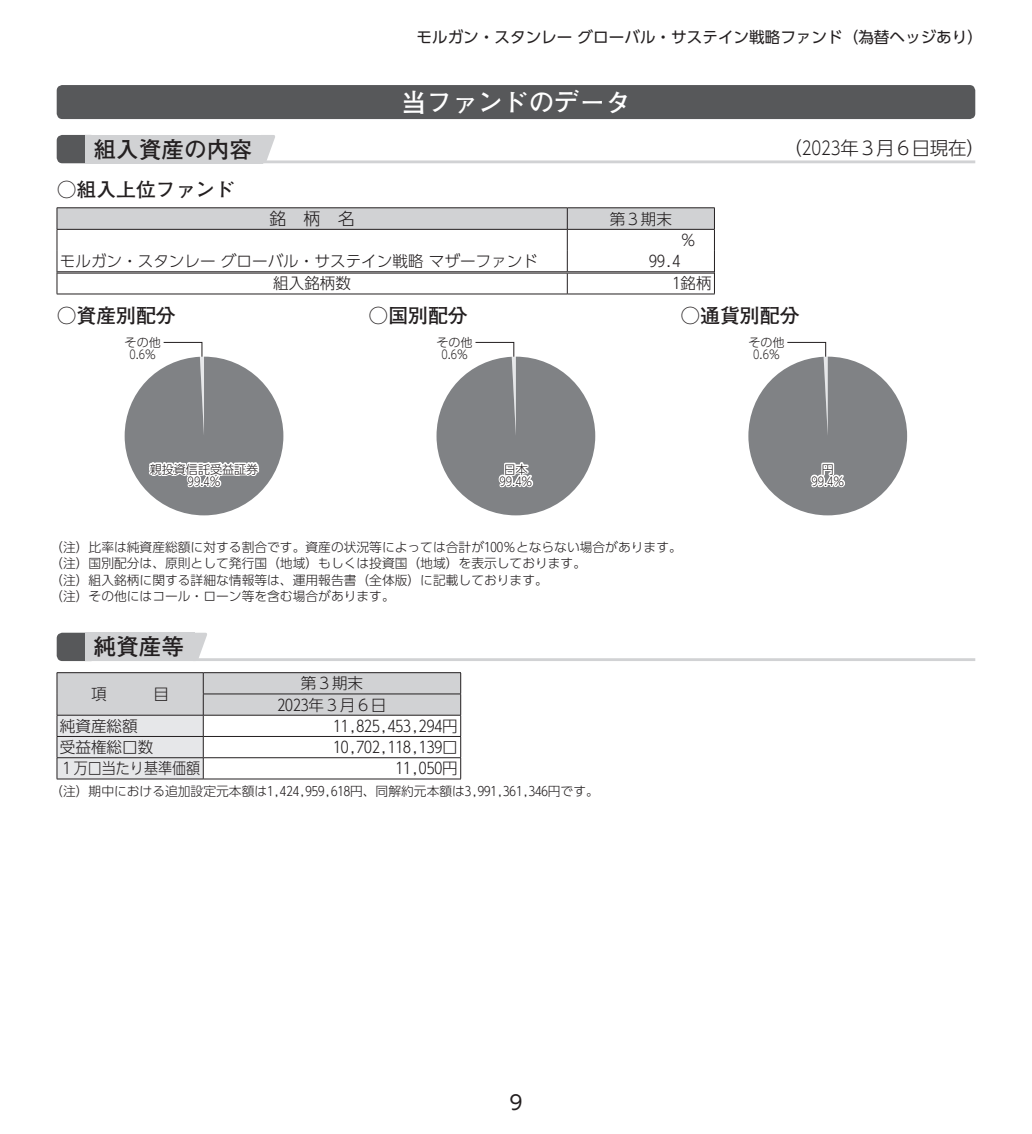
<style>
.page{position:relative;width:1032px;height:1134px;background:#fff}
.page>*{position:absolute;margin:0;border:0;box-sizing:border-box;transform-origin:0 0}
.t1{font:700 25.6px "Futo Go B101 Pro";color:#fff}
.t2{font:700 22.6px "Futo Go B101 Pro";color:#231f20}
.t3{font:700 19.8px "Futo Go B101 Pro";color:#231f20}
.t4{font:19.8px "UD Shin Go Pro";color:#231f20}
.t5{font:300 18.4px "UD Shin Go Pro";letter-spacing:-.015em;color:#231f20}
.t6{font:300 17px "UD Shin Go Pro";color:#231f20}
.t7{font:300 15.6px/21.2px "UD Shin Go Pro";color:#231f20;text-align:center}
.t8{font:15.6px "UD Shin Go Pro";color:#231f20}
.t9{font:300 15.6px "UD Shin Go Pro";color:#231f20;scale:.9 1}
.t10{font:300 12.8px/16.4px "UD Shin Go Pro";color:#231f20}
.t11{font:300 12px/12px "UD Shin Go Pro";color:#231f20;text-align:center}
</style>
<div class="page">
<svg style="left:124px;top:341px;width:79px;height:95px"></svg>
<div style="left:125px;top:357px;width:158px;height:158px;background:#808285;border-radius:79px"></div>
<svg style="left:149px;top:462px;width:111px;height:26px"></svg>
<svg style="left:440px;top:341px;width:76px;height:69px"></svg>
<div style="left:436px;top:357px;width:159px;height:158px;background:#808285;border-radius:79px"></div>
<svg style="left:498px;top:462px;width:36px;height:26px"></svg>
<svg style="left:749px;top:341px;width:79px;height:80px"></svg>
<div style="left:748px;top:357px;width:159px;height:158px;background:#808285;border-radius:79px"></div>
<svg style="left:810px;top:462px;width:35px;height:26px"></svg>
<hr style="left:57px;top:207px;width:510px;height:1px;background:#231f20">
<hr style="left:567px;top:207px;width:148px;height:1px;background:#231f20">
<svg style="left:57px;top:208px;width:658px;height:86px"></svg>
<hr style="left:57px;top:294px;width:510px;height:1px;background:#231f20">
<hr style="left:567px;top:294px;width:148px;height:1px;background:#231f20">
<hr style="left:57px;top:271px;width:510px;height:1px;background:#231f20">
<hr style="left:57px;top:273px;width:510px;height:1px;background:#231f20">
<hr style="left:567px;top:271px;width:147px;height:1px;background:#231f20">
<hr style="left:567px;top:273px;width:147px;height:1px;background:#231f20">
<hr style="left:57px;top:672px;width:146px;height:1px;background:#231f20">
<hr style="left:203px;top:672px;width:258px;height:1px;background:#231f20">
<svg style="left:57px;top:673px;width:404px;height:106px"></svg>
<hr style="left:57px;top:779px;width:146px;height:1px;background:#231f20">
<hr style="left:203px;top:779px;width:258px;height:1px;background:#231f20">
<div style="left:57px;top:85px;width:918px;height:34px;background:#57585a;border-radius:6px"></div>
<hr style="left:85px;top:160px;width:890px;height:3px;background:#d1d2d4">
<div style="left:57px;top:135px;width:39px;height:28px;background:#57585a;border-radius:6px"></div>
<div style="left:85px;top:135px;width:177px;height:28px;background:#d1d2d4"></div>
<svg style="left:262px;top:135px;width:14px;height:26px"></svg>
<hr style="left:85px;top:658px;width:890px;height:3px;background:#d1d2d4">
<div style="left:57px;top:633px;width:39px;height:28px;background:#57585a;border-radius:6px"></div>
<div style="left:85px;top:633px;width:109px;height:28px;background:#d1d2d4"></div>
<svg style="left:194px;top:633px;width:13px;height:25px"></svg>
<p class="t8" style="left:416px;top:24px;width:568px">モルガン・スタンレー グローバル・サステイン戦略ファンド（為替ヘッジあり）</p>
<h1 class="t1" style="left:401px;top:82px;width:231px">当ファンドのデータ</h1>
<h2 class="t2" style="left:94px;top:131px;width:160px">組入資産の内容</h2>
<h3 class="t5" style="left:783px;top:133px;width:203px">（2023年３月６日現在）</h3>
<h3 class="t3" style="left:57px;top:173px;width:180px">○組入上位ファンド</h3>
<h3 class="t6" style="left:270px;top:205px;width:87px">銘柄名</h3>
<p class="t7" style="left:610px;top:207px;width:64px">第３期末</p>
<p class="t7" style="left:680px;top:229px;width:17px">％</p>
<p class="t7" style="left:60px;top:250px;width:480px">モルガン・スタンレーグローバル・サステイン戦略マザーファンド</p>
<p class="t7" style="left:649px;top:250px;width:33px">99.4</p>
<p class="t7" style="left:273px;top:272px;width:79px">組入銘柄数</p>
<p class="t7" style="left:673px;top:272px;width:40px">1銘柄</p>
<h3 class="t3" style="left:57px;top:300px;width:121px">○資産別配分</h3>
<p class="t11" style="left:125px;top:336px;width:38px">その他<br>0.6％</p>
<h3 class="t3" style="left:369px;top:300px;width:101px">○国別配分</h3>
<p class="t11" style="left:436px;top:336px;width:38px">その他<br>0.6％</p>
<h3 class="t3" style="left:680px;top:300px;width:121px">○通貨別配分</h3>
<p class="t11" style="left:748px;top:336px;width:38px">その他<br>0.6％</p>
<p class="t11" style="left:150px;top:463px;width:110px">親投資信託受益証券<br>99.4％</p>
<p class="t11" style="left:499px;top:463px;width:35px">日本<br>99.4％</p>
<p class="t10" style="left:50px;top:539px;width:633px">（注）比率は純資産総額に対する割合です。資産の状況等によっては合計が100％とならない場合があります。（注）国別配分は、原則として発行国（地域）もしくは投資国（地域）を表示しております。<br>（注）組入銘柄に関する詳細な情報等は、運用報告書（全体版）に記載しております。<br>（注）その他にはコール・ローン等を含む場合があります。</p>
<h2 class="t2" style="left:94px;top:629px;width:92px">純資産等</h2>
<p class="t7" style="left:91px;top:683px;width:17px">項</p>
<p class="t7" style="left:154px;top:683px;width:17px">目</p>
<p class="t7" style="left:277px;top:672px;width:111px">第３期末<br>2023年３月６日</p>
<p class="t7" style="left:60px;top:715px;width:79px">純資産総額</p>
<p class="t7" style="left:333px;top:715px;width:126px">11,825,453,294円</p>
<p class="t7" style="left:60px;top:736px;width:95px">受益権総口数</p>
<p class="t7" style="left:333px;top:736px;width:126px">10,702,118,139口</p>
<p class="t9" style="left:60px;top:756px;width:157px">１万口当たり基準価額</p>
<p class="t7" style="left:395px;top:757px;width:64px">11,050円</p>
<p class="t10" style="left:50px;top:783px;width:550px">（注）期中における追加設定元本額は1,424,959,618円、同解約元本額は3,991,361,346円です。</p>
<p class="t11" style="left:811px;top:463px;width:35px">円<br>99.4％</p>
<h3 class="t4" style="left:509px;top:1087px;width:15px">9</h3>
</div>
